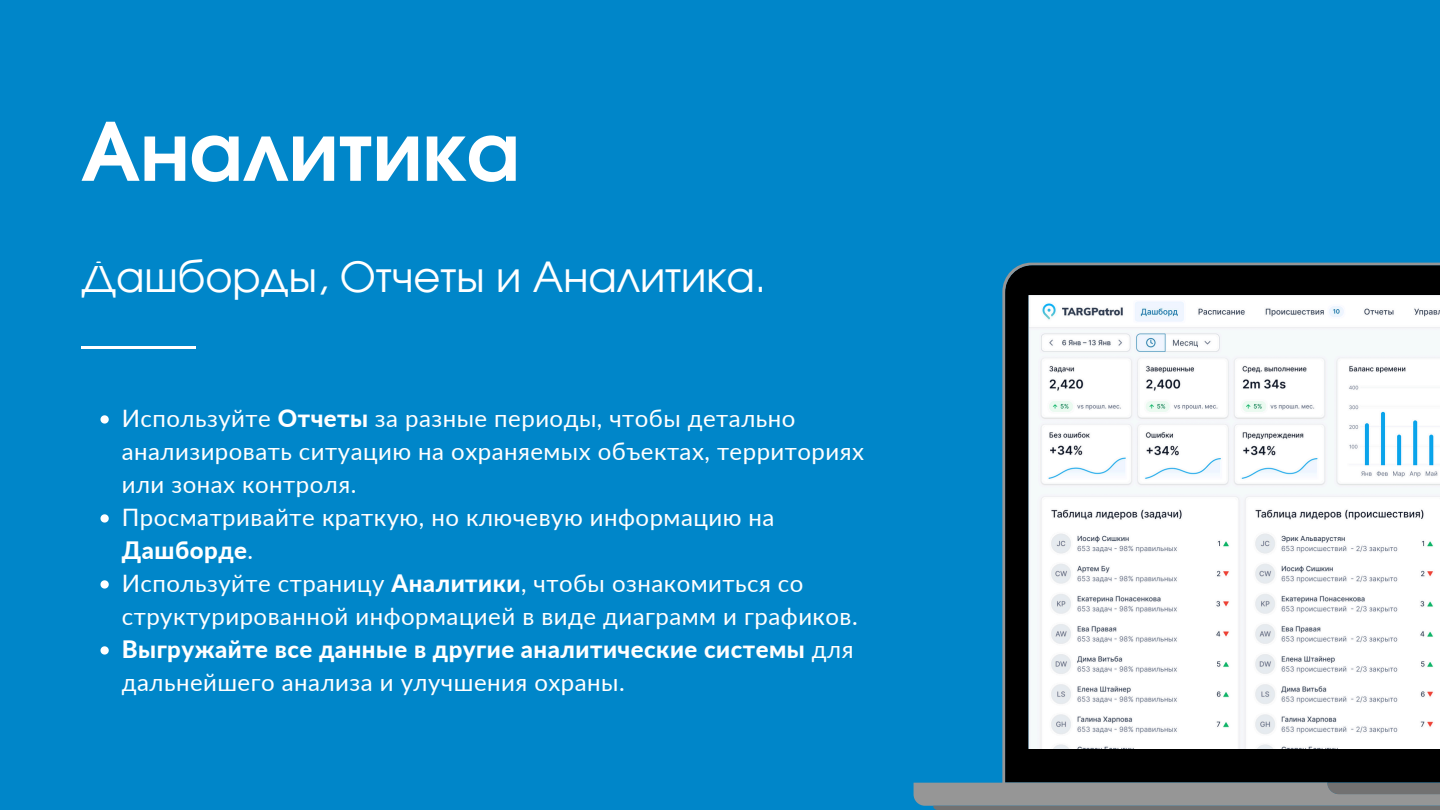
<style>
.page{position:relative;width:1440px;height:810px;background:#0086c9}
.page>*{position:absolute;margin:0;border:0;box-sizing:border-box;transform-origin:0 0}
.t1{font:700 80px "Evolventa";color:#fff}
.t2{font:41.5px "Evolventa";color:#fff}
.t3{font:24px/33px "Lato";letter-spacing:.02em;color:#fff}
.t4{font:800 24px/33px "Lato";letter-spacing:.02em;color:#fff}
.s1{font-weight:800}
.s2{font-weight:400}
</style>
<div class="page">
<svg style="left:100px;top:415px;width:9px;height:9px"></svg>
<svg style="left:100px;top:514px;width:9px;height:9px"></svg>
<svg style="left:100px;top:580px;width:9px;height:9px"></svg>
<svg style="left:100px;top:646px;width:9px;height:9px"></svg>
<hr style="left:81px;top:346px;width:115px;height:3px;background:#fff">
<svg style="left:914px;top:263px;width:526px;height:543px"></svg>
<svg style="left:1327px;top:783px;width:113px;height:11px"></svg>
<hr style="left:933px;top:806px;width:507px;height:4px;background:#727171">
<img style="left:1029px;top:296px;width:411px;height:453px">
<h1 class="t1" style="left:81px;top:117px;width:440px">Аналитика</h1>
<h2 class="t2" style="left:81px;top:259px;width:687px">Дашборды, Отчеты и Аналитика.</h2>
<p class="t3" style="left:122px;top:402px;width:744px">Используйте <span class="s1">Отчеты</span> за разные периоды, чтобы детально анализировать ситуацию на охраняемых объектах, территориях или зонах контроля.</p>
<p class="t3" style="left:122px;top:501px;width:654px">Просматривайте краткую, но ключевую информацию на<br><span class="s1">Дашборде</span>.</p>
<p class="t3" style="left:122px;top:567px;width:737px">Используйте страницу <span class="s1">Аналитики</span>, чтобы ознакомиться со структурированной информацией в виде диаграмм и графиков.</p>
<p class="t4" style="left:122px;top:633px;width:733px">Выгружайте все данные в другие аналитические системы <span class="s2">для дальнейшего анализа и улучшения охраны.</span></p>
</div>
